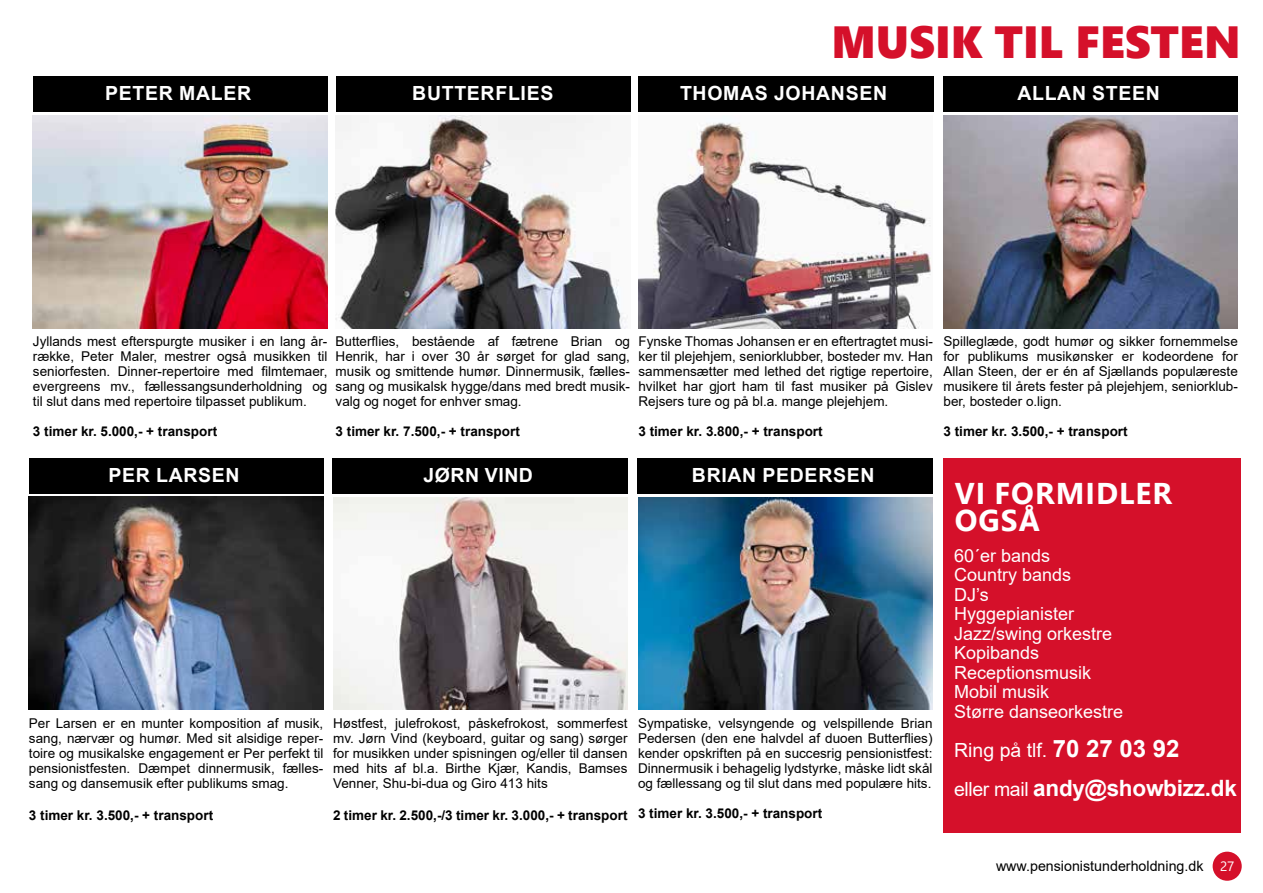
<style>
.page{position:relative;width:1263px;height:893px;background:#fff}
.page>*{position:absolute;margin:0;border:0;box-sizing:border-box;transform-origin:0 0}
.t1{font:45px "Segoe UI Black";color:#d5102a}
.t2{font:700 30px/27px "Segoe UI";letter-spacing:.035em;color:#fff}
.t3{font:700 22.5px "Arial";letter-spacing:-.01em;color:#fff}
.t4{font:700 19.5px "Arial";letter-spacing:.035em;color:#fff}
.t5{font:19.5px "Arial";color:#fff}
.t6{font:18px/19.5px "Arial";color:#fff}
.t7{font:14.25px "Arial";color:#000}
.t8{font:13.5px/15px "Arial";color:#000;text-align:justify}
.t9{font:700 13.5px "Arial";color:#000}
.s1{font-weight:700;font-size:24px}
.s2{font-weight:400;font-size:19.5px}
.s3{font-family:"Segoe UI";font-size:13.5px;color:#fff}
</style>
<div class="page">
<div style="left:1212px;top:852px;width:30px;height:29px;background:#d5102a;border-radius:50%"></div>
<div style="left:943px;top:458px;width:298px;height:374px;background:#d5102a"></div>
<img style="left:29px;top:497px;width:294px;height:212px">
<img style="left:638px;top:116px;width:293px;height:212px">
<img style="left:943px;top:116px;width:295px;height:212px">
<div style="left:29px;top:458px;width:294px;height:35px;background:#000"></div>
<div style="left:638px;top:77px;width:295px;height:35px;background:#000"></div>
<div style="left:943px;top:77px;width:295px;height:35px;background:#000"></div>
<img style="left:336px;top:116px;width:292px;height:212px">
<div style="left:336px;top:77px;width:294px;height:35px;background:#000"></div>
<img style="left:33px;top:116px;width:294px;height:212px">
<div style="left:33px;top:77px;width:294px;height:35px;background:#000"></div>
<img style="left:638px;top:497px;width:294px;height:213px">
<div style="left:638px;top:458px;width:295px;height:35px;background:#000"></div>
<img style="left:333px;top:497px;width:294px;height:213px">
<div style="left:333px;top:458px;width:295px;height:35px;background:#000"></div>
<h3 class="t4" style="left:105px;top:80px;width:147px">PETER MALER</h3>
<h3 class="t4" style="left:412px;top:80px;width:143px">BUTTERFLIES</h3>
<h1 class="t1" style="left:831px;top:10px;width:411px">MUSIK TIL FESTEN</h1>
<h3 class="t4" style="left:680px;top:80px;width:209px">THOMAS JOHANSEN</h3>
<h3 class="t4" style="left:1017px;top:80px;width:144px">ALLAN STEEN</h3>
<p class="t8" style="left:33px;top:333px;width:296px">Jyllands mest efterspurgte musiker i en lang år&shy;række, Peter Maler, mestrer også musikken til seniorfesten. Dinner-repertoire med filmtemaer, evergreens mv., fællessangsunderholdning og til slut dans med repertoire tilpasset publikum.</p>
<p class="t9" style="left:33px;top:421px;width:186px">3 timer kr. 5.000,- + transport</p>
<p class="t8" style="left:336px;top:333px;width:296px">Butterflies, bestående af fætrene Brian og Henrik, har i over 30 år sørget for glad sang, musik og smittende humør. Dinnermusik, fælles&shy;sang og musikalsk hygge/dans med bredt musik&shy;valg og noget for enhver smag.</p>
<p class="t9" style="left:336px;top:421px;width:186px">3 timer kr. 7.500,- + transport</p>
<p class="t8" style="left:638px;top:333px;width:296px">Fynske Thomas Johansen er en eftertragtet musi&shy;ker til plejehjem, seniorklubber, bosteder mv. Han sammensætter med lethed det rigtige repertoire, hvilket har gjort ham til fast musiker på Gislev Rejsers ture og på bl.a. mange plejehjem.</p>
<p class="t9" style="left:638px;top:421px;width:186px">3 timer kr. 3.800,- + transport</p>
<p class="t8" style="left:943px;top:333px;width:296px">Spilleglæde, godt humør og sikker fornemmelse for publikums musikønsker er kodeordene for Allan Steen, der er én af Sjællands populæreste musikere til årets fester på plejehjem, seniorklub&shy;ber, bosteder o.lign.</p>
<p class="t9" style="left:943px;top:421px;width:186px">3 timer kr. 3.500,- + transport</p>
<h3 class="t4" style="left:109px;top:461px;width:133px">PER LARSEN</h3>
<h3 class="t4" style="left:424px;top:461px;width:111px">JØRN VIND</h3>
<h3 class="t4" style="left:692px;top:461px;width:184px">BRIAN PEDERSEN</h3>
<p class="t8" style="left:29px;top:716px;width:296px">Per Larsen er en munter komposition af musik, sang, nærvær og humør. Med sit alsidige reper&shy;toire og musikalske engagement er Per perfekt til pensionistfesten. Dæmpet dinnermusik, fælles&shy;sang og dansemusik efter publikums smag.</p>
<p class="t9" style="left:29px;top:805px;width:186px">3 timer kr. 3.500,- + transport</p>
<p class="t8" style="left:333px;top:716px;width:296px">Høstfest, julefrokost, påskefrokost, sommerfest mv. Jørn Vind (keyboard, guitar og sang) sørger for musikken under spisningen og/eller til dansen med hits af bl.a. Birthe Kjær, Kandis, Bamses Venner, Shu-bi-dua og Giro 413 hits</p>
<p class="t9" style="left:333px;top:805px;width:296px">2 timer kr. 2.500,-/3 timer kr. 3.000,- + transport</p>
<p class="t8" style="left:638px;top:716px;width:296px">Sympatiske, velsyngende og velspillende Brian Pedersen (den ene halvdel af duoen Butterflies) kender opskriften på en succesrig pensionistfest:<br>Dinnermusik i behagelig lydstyrke, måske lidt skål og fællessang og til slut dans med populære hits.</p>
<p class="t9" style="left:638px;top:804px;width:186px">3 timer kr. 3.500,- + transport</p>
<h2 class="t2" style="left:955px;top:478px;width:219px">VI FORMIDLER<br>OGSÅ</h2>
<h3 class="t6" style="left:954px;top:545px;width:171px">60´er bands<br>Country bands<br>DJ’s<br>Hyggepianister<br>Jazz/swing orkestre<br>Kopibands<br>Receptionsmusik<br>Mobil musik<br>Større danseorkestre</h3>
<h3 class="t5" style="left:954px;top:736px;width:227px">Ring på tlf. <span class="s1">70 27 03 92</span></h3>
<h3 class="t3" style="left:954px;top:772px;width:284px"><span class="s2">eller mail</span> andy@showbizz.dk</h3>
<p class="t7" style="left:996px;top:856px;width:240px">www.pensionistunderholdning.dk <span class="s3">27</span></p>
</div>
